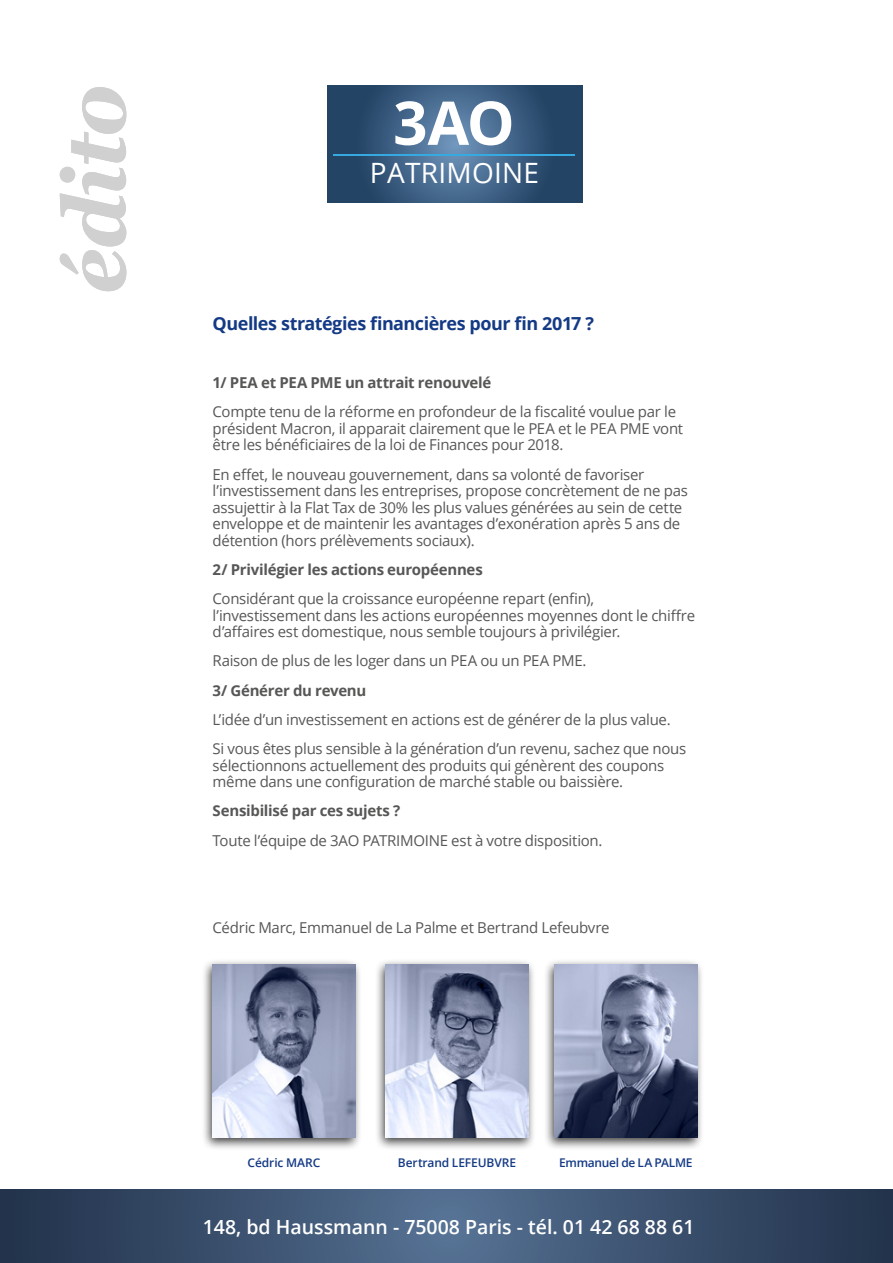
<style>
.page{position:relative;width:893px;height:1263px;background:#fff}
.page>*{position:absolute;margin:0;border:0;box-sizing:border-box;transform-origin:0 0}
.t1{font:italic 700 86.4px "Georgia";color:#d0d0d0;scale:.95 1}
.t2{font:28.05px "Open Sans";letter-spacing:.01em;color:#fff}
.t3{font:600 19.5px "Open Sans";color:#fff}
.t4{font:700 18px "Open Sans";letter-spacing:-.03em;color:#143a85}
.t5{font:15px/16.5px "Open Sans";letter-spacing:-.02em;color:#575756}
.t6{font:700 15px "Open Sans";letter-spacing:-.02em;color:#575756}
.t7{font:600 12px "Open Sans";letter-spacing:-.01em;color:#143a85}
</style>
<div class="page">
<svg style="left:0;top:1189px;width:893px;height:74px;background:#3a506e"></svg>
<svg style="left:327px;top:85px;width:255px;height:118px;background:#345678"></svg>
<hr style="left:333px;top:154px;width:242px;height:2px;background:#36a9e1">
<svg style="left:395px;top:101px;width:116px;height:44px"></svg>
<div style="left:543px;top:958px;width:161px;height:193px;background:#000;opacity:.75"></div>
<img style="left:555px;top:964px;width:142px;height:174px">
<div style="left:201px;top:958px;width:161px;height:193px;background:#000;opacity:.75"></div>
<img style="left:213px;top:964px;width:142px;height:174px">
<div style="left:374px;top:958px;width:162px;height:193px;background:#000;opacity:.75"></div>
<img style="left:386px;top:964px;width:142px;height:174px">
<h1 class="t1" style="left:31px;top:294px;width:222px;rotate:-90deg">édito</h1>
<h2 class="t2" style="left:370px;top:154px;width:171px">PATRIMOINE</h2>
<p class="t4" style="left:213px;top:310px;width:383px">Quelles stratégies financières pour fin 2017 ?</p>
<p class="t6" style="left:213px;top:372px;width:280px">1/ PEA et PEA PME un attrait renouvelé</p>
<p class="t5" style="left:213px;top:403px;width:472px">Compte tenu de la réforme en profondeur de la fiscalité voulue par le président Macron, il apparait clairement que le PEA et le PEA PME vont être les bénéficiaires de la loi de Finances pour 2018.</p>
<p class="t5" style="left:213px;top:465px;width:477px">En effet, le nouveau gouvernement, dans sa volonté de favoriser l’investissement dans les entreprises, propose concrètement de ne pas assujettir à la Flat Tax de 30% les plus values générées au sein de cette enveloppe et de maintenir les avantages d’exonération après 5 ans de détention (hors prélèvements sociaux).</p>
<p class="t6" style="left:213px;top:559px;width:272px">2/ Privilégier les actions européennes</p>
<p class="t5" style="left:213px;top:590px;width:484px">Considérant que la croissance européenne repart (enfin), l’investissement dans les actions européennes moyennes dont le chiffre d’affaires est domestique, nous semble toujours à privilégier.</p>
<p class="t5" style="left:213px;top:652px;width:375px">Raison de plus de les loger dans un PEA ou un PEA PME.</p>
<p class="t6" style="left:213px;top:679px;width:155px">3/ Générer du revenu</p>
<p class="t5" style="left:213px;top:704px;width:475px;line-height:29.2px">L’idée d’un investissement en actions est de générer de la plus value.<br>Si vous êtes plus sensible à la génération d’un revenu, sachez que nous</p>
<p class="t5" style="left:213px;top:756px;width:453px">sélectionnons actuellement des produits qui génèrent des coupons même dans une configuration de marché stable ou baissière.</p>
<p class="t6" style="left:213px;top:800px;width:189px">Sensibilisé par ces sujets ?</p>
<p class="t5" style="left:213px;top:831px;width:391px">Toute l’équipe de 3AO PATRIMOINE est à votre disposition.</p>
<p class="t5" style="left:213px;top:919px;width:398px">Cédric Marc, Emmanuel de La Palme et Bertrand Lefeubvre</p>
<p class="t7" style="left:248px;top:1154px;width:74px">Cédric MARC</p>
<p class="t7" style="left:398px;top:1154px;width:120px">Bertrand LEFEUBVRE</p>
<p class="t7" style="left:559px;top:1154px;width:135px">Emmanuel de LA PALME</p>
<h3 class="t3" style="left:203px;top:1213px;width:493px">148, bd Haussmann - 75008 Paris - tél. 01 42 68 88 61</h3>
</div>
